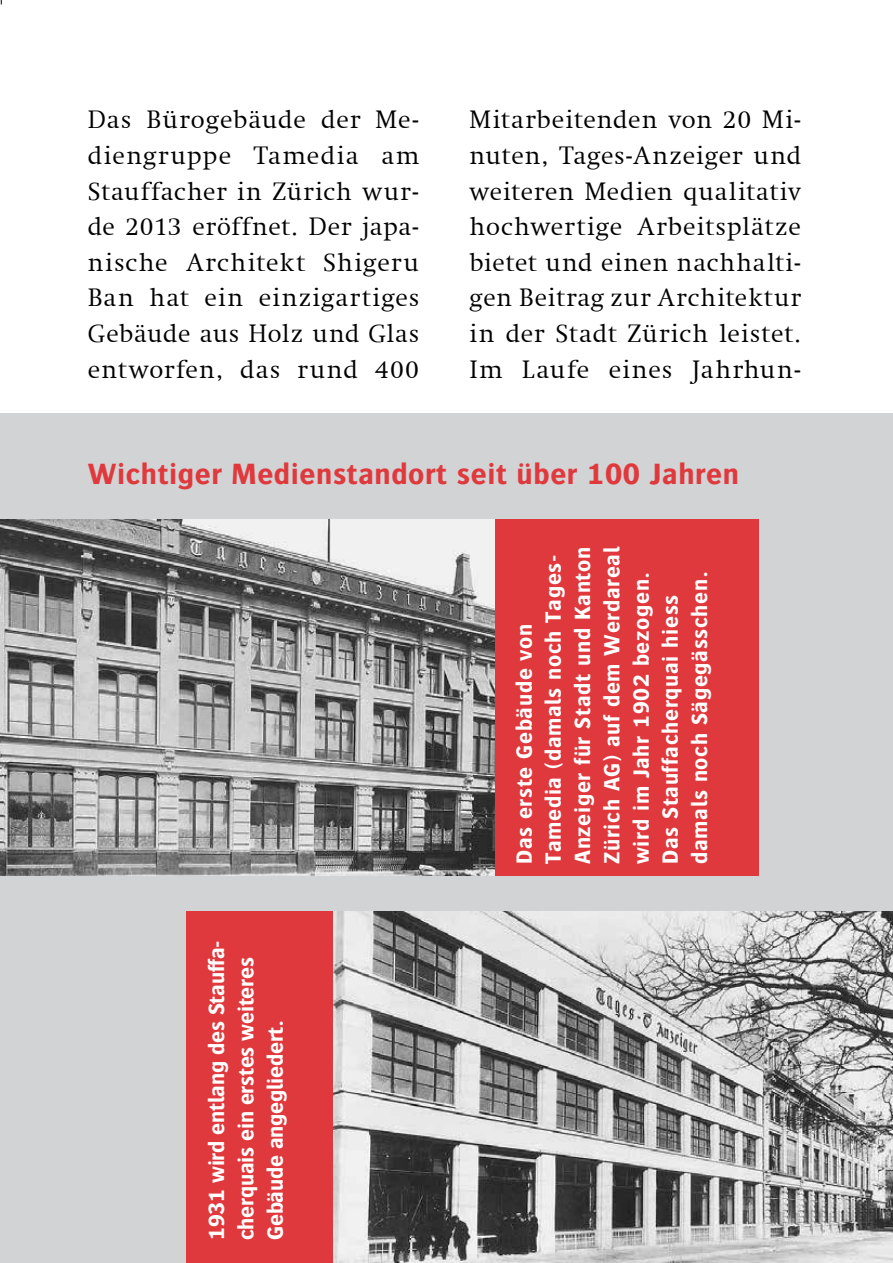
<style>
.page{position:relative;width:893px;height:1263px;background:#fff}
.page>*{position:absolute;margin:0;border:0;box-sizing:border-box;transform-origin:0 0}
.t1{font:700 30.45px "Bosis Std";letter-spacing:.02em;color:#e0393d}
.t2{font:300 25.35px/35.5px "Swift Com";letter-spacing:.04em;color:#000;text-align:justify}
.t3{font:700 22.95px/29.2px "Bosis Std";letter-spacing:.03em;color:#fff}
.t4{font:700 22.95px/29.2px "Bosis Std";letter-spacing:-.01em;color:#fff}
</style>
<div class="page">
<div style="left:0;top:413px;width:893px;height:850px;background:#d1d3d4"></div>
<div style="left:490px;top:520px;width:268px;height:356px;background:#e0393d"></div>
<img style="left:0;top:520px;width:495px;height:356px">
<div style="left:186px;top:911px;width:157px;height:352px;background:#e0393d"></div>
<img style="left:334px;top:911px;width:559px;height:352px">
<p class="t2" style="left:88px;top:102px;width:333px">Das Bürogebäude der Me&shy;diengruppe Tamedia am Stauffacher in Zürich wur&shy;de 2013 eröffnet. Der japa&shy;nische Architekt Shigeru Ban hat ein einzigartiges Gebäude aus Holz und Glas entworfen, das rund 400</p>
<p class="t2" style="left:470px;top:102px;width:333px">Mitarbeitenden von 20 Mi&shy;nuten, Tages-Anzeiger und weiteren Medien qualitativ hochwertige Arbeitsplätze bietet und einen nachhalti&shy;gen Beitrag zur Architektur in der Stadt Zürich leistet.<br>Im Laufe eines Jahrhun-</p>
<p class="t1" style="left:88px;top:457px;width:653px">Wichtiger Medienstandort seit über 100 Jahren</p>
<p class="t4" style="left:201px;top:1240px;width:301px;rotate:-90deg">1931 wird entlang des Stauffa&shy;cherquais ein erstes weiteres<br>Gebäude angegliedert.</p>
<p class="t3" style="left:509px;top:864px;width:319px;rotate:-90deg">Das erste Gebäude von<br>Tamedia (damals noch Tages-<br>Anzeiger für Stadt und Kanton<br>Zürich AG) auf dem Werdareal wird im Jahr 1902 bezogen.<br>Das Stauffacherquai hiess damals noch Sägegässchen.</p>
</div>
